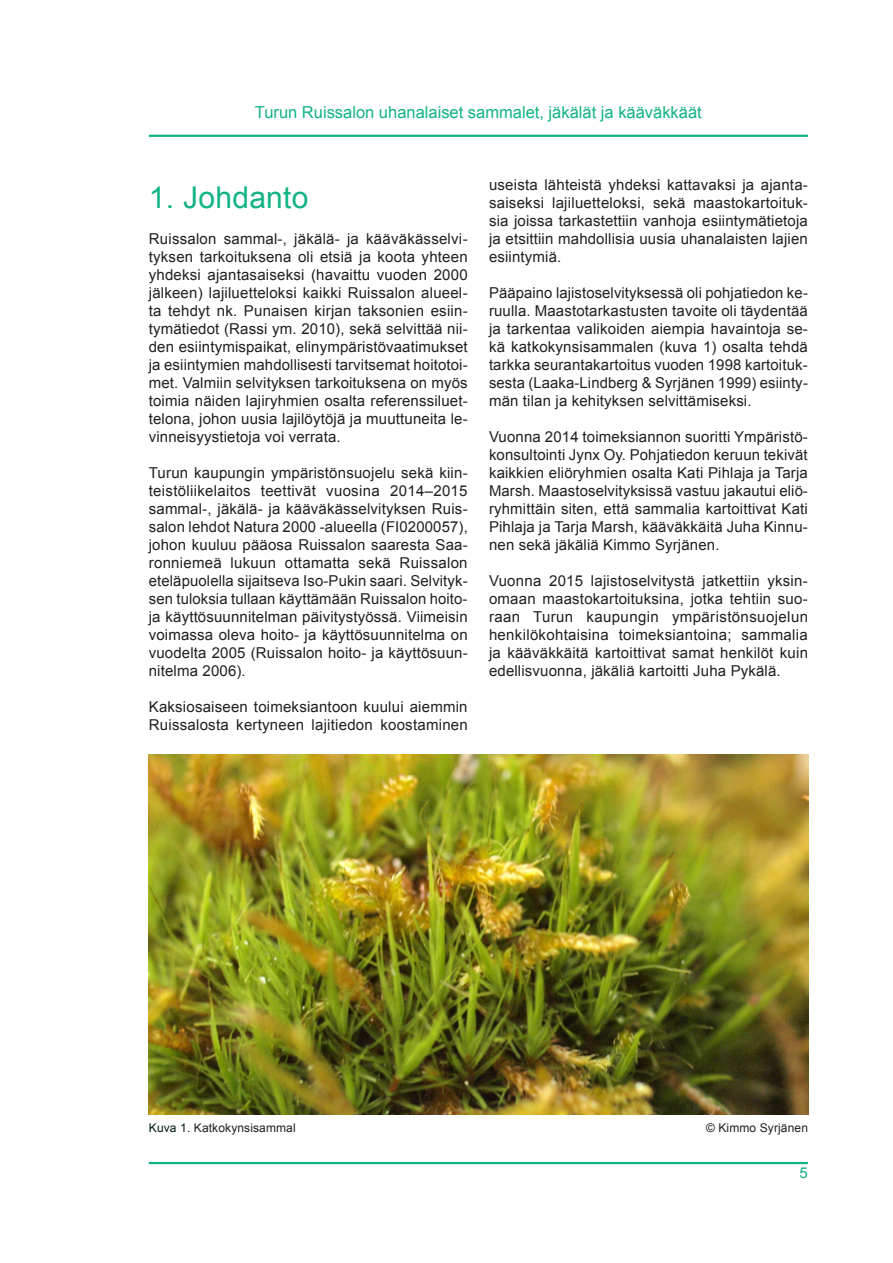
<style>
.page{position:relative;width:893px;height:1263px;background:#fff}
.page>*{position:absolute;margin:0;border:0;box-sizing:border-box;transform-origin:0 0}
.Otsikko_1{font:30px "Arial";letter-spacing:.01em;color:#12b385}
.t1{font:16.5px "Arial";color:#12b385}
.Leipäteksti{font:15px/18px "Arial";letter-spacing:.01em;color:#231f20;text-align:justify}
.t2{font:15px "Arial";color:#12b385}
.Kuvateksti{font:12px "Arial";letter-spacing:.01em;color:#231f20}
.s1{color:#001c1a}
</style>
<div class="page">
<hr style="left:149px;top:135px;width:659px;height:2px;background:#12b385">
<hr style="left:149px;top:1162px;width:659px;height:2px;background:#12b385">
<img style="left:149px;top:754px;width:659px;height:361px">
<p class="t1" style="left:255px;top:102px;width:448px">Turun Ruissalon uhanalaiset sammalet, jäkälät ja kääväkkäät</p>
<p class="Otsikko_1" style="left:149px;top:178px;width:161px">1. Johdanto</p>
<p class="Leipäteksti" style="left:149px;top:230px;width:320px">Ruissalon sammal-, jäkälä- ja kääväkässelvi&shy;tyksen tarkoituksena oli etsiä ja koota yhteen yhdeksi ajantasaiseksi (havaittu vuoden 2000 jälkeen) lajiluetteloksi kaikki Ruissalon alueel&shy;ta tehdyt nk. Punaisen kirjan taksonien esiin&shy;tymätiedot (Rassi ym. 2010), sekä selvittää nii&shy;den esiintymispaikat, elinympäristövaatimukset ja esiintymien mahdollisesti tarvitsemat hoitotoi&shy;met. Valmiin selvityksen tarkoituksena on myös toimia näiden lajiryhmien osalta referenssiluet&shy;telona, johon uusia lajilöytöjä ja muuttuneita le&shy;vinneisyystietoja voi verrata.</p>
<p class="Leipäteksti" style="left:149px;top:464px;width:321px">Turun kaupungin ympäristönsuojelu sekä kiin&shy;teistöliikelaitos teettivät vuosina 2014‒2015 sammal-, jäkälä- ja kääväkässelvityksen Ruis&shy;salon lehdot Natura 2000 -alueella (FI0200057), johon kuuluu pääosa Ruissalon saaresta Saa&shy;ronniemeä lukuun ottamatta sekä Ruissalon eteläpuolella sijaitseva Iso-Pukin saari. Selvityk&shy;sen tuloksia tullaan käyttämään Ruissalon hoito&shy;ja käyttösuunnitelman päivitystyössä. Viimeisin voimassa oleva hoito- ja käyttösuunnitelma on vuodelta 2005 (Ruissalon hoito- ja käyttösuun&shy;nitelma 2006).</p>
<p class="Leipäteksti" style="left:149px;top:698px;width:320px">Kaksiosaiseen toimeksiantoon kuului aiemmin<br>Ruissalosta kertyneen lajitiedon koostaminen</p>
<p class="Leipäteksti" style="left:489px;top:176px;width:320px">useista lähteistä yhdeksi kattavaksi ja ajanta&shy;saiseksi lajiluetteloksi, sekä maastokartoituk&shy;sia joissa tarkastettiin vanhoja esiintymätietoja ja etsittiin mahdollisia uusia uhanalaisten lajien esiintymiä.</p>
<p class="Leipäteksti" style="left:489px;top:284px;width:320px">Pääpaino lajistoselvityksessä oli pohjatiedon ke&shy;ruulla. Maastotarkastusten tavoite oli täydentää ja tarkentaa valikoiden aiempia havaintoja se&shy;kä katkokynsisammalen (kuva 1) osalta tehdä tarkka seurantakartoitus vuoden 1998 kartoituk&shy;sesta (Laaka-Lindberg &amp; Syrjänen 1999) esiinty&shy;män tilan ja kehityksen selvittämiseksi.</p>
<p class="Leipäteksti" style="left:489px;top:428px;width:320px">Vuonna 2014 toimeksiannon suoritti Ympäristö&shy;konsultointi Jynx Oy. Pohjatiedon keruun tekivät kaikkien eliöryhmien osalta Kati Pihlaja ja Tarja Marsh. Maastoselvityksissä vastuu jakautui eliö&shy;ryhmittäin siten, että sammalia kartoittivat Kati Pihlaja ja Tarja Marsh, kääväkkäitä Juha Kinnu&shy;nen sekä jäkäliä Kimmo Syrjänen.</p>
<p class="Leipäteksti" style="left:489px;top:572px;width:321px">Vuonna 2015 lajistoselvitystä jatkettiin yksin&shy;omaan maastokartoituksina, jotka tehtiin suo&shy;raan Turun kaupungin ympäristönsuojelun henkilökohtaisina toimeksiantoina; sammalia ja kääväkkäitä kartoittivat samat henkilöt kuin edellisvuonna, jäkäliä kartoitti Juha Pykälä.</p>
<p class="Kuvateksti" style="left:149px;top:1120px;width:148px"><span class="s1">Kuva 1</span>. Katkokynsisammal</p>
<p class="Kuvateksti" style="left:706px;top:1120px;width:103px">© Kimmo Syrjänen</p>
<p class="t2" style="left:800px;top:1163px;width:10px">5</p>
</div>
